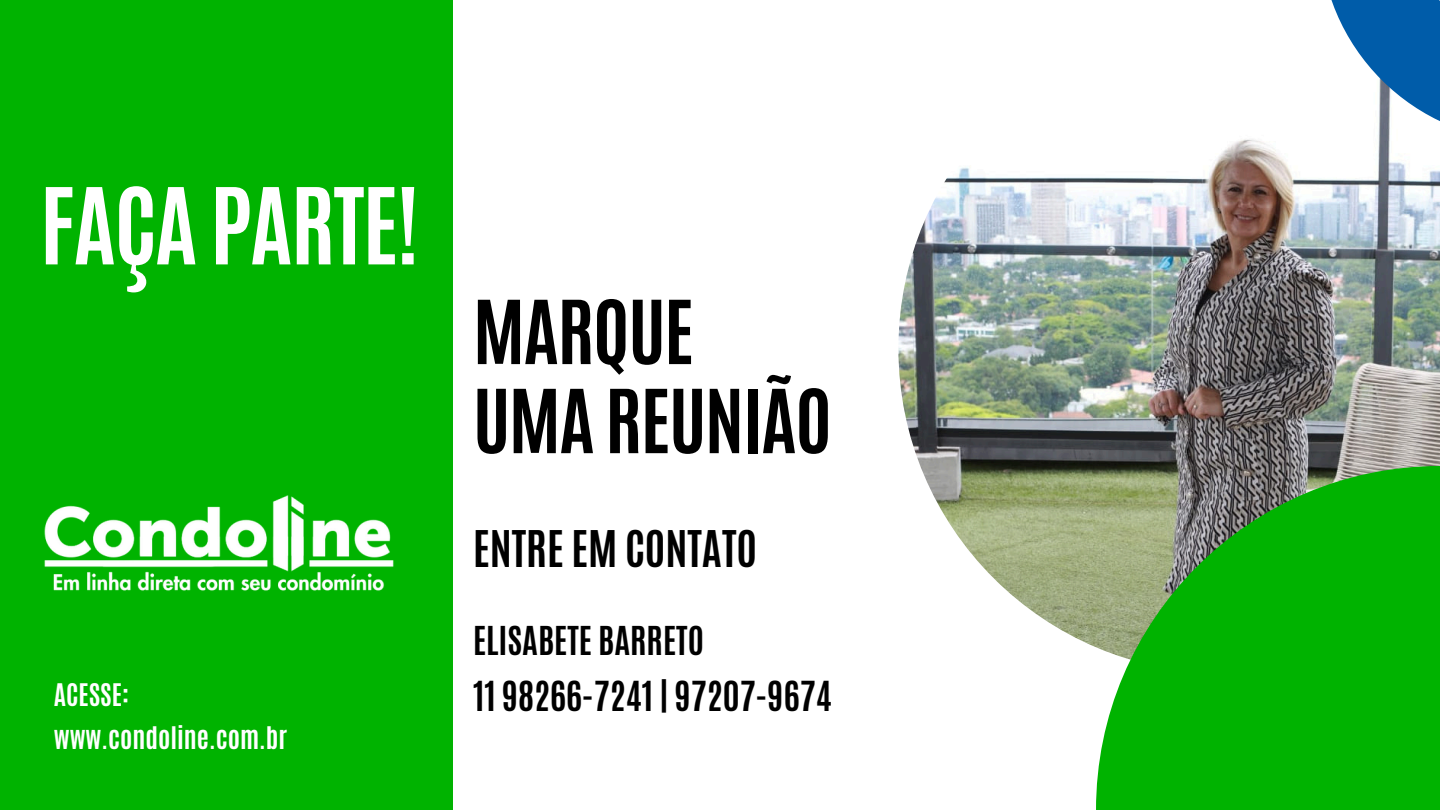
<style>
.page{position:relative;width:1440px;height:810px;background:#fff}
.page>*{position:absolute;margin:0;border:0;box-sizing:border-box;transform-origin:0 0}
.t1{font:700 90px "Antonio";letter-spacing:-.02em;color:#fff}
.t2{font:700 74.9px/89.1px "Antonio";letter-spacing:-.02em;color:#000}
.t3{font:700 42.2px "Antonio";color:#000}
.t4{font:700 34.5px "Antonio";color:#000}
.t5{font:700 33.3px "Antonio";color:#000}
.t6{font:700 26px "Antonio";color:#fff}
</style>
<div class="page">
<div style="left:0;top:0;width:453px;height:810px;background:#00b300"></div>
<img style="left:898px;top:139px;width:542px;height:508px">
<svg style="left:1096px;top:466px;width:344px;height:344px;background:#1fad1b"></svg>
<img style="left:44px;top:495px;width:350px;height:96px">
<svg style="left:1320px;top:0;width:120px;height:142px"></svg>
<h4 class="t1" style="left:40px;top:162px;width:381px">FAÇA PARTE!</h4>
<h3 class="t6" style="left:54px;top:677px;width:77px">ACESSE:</h3>
<p class="t6" style="left:54px;top:719px;width:235px">www.condoline.com.br</p>
<p class="t2" style="left:473px;top:288px;width:360px">MARQUE<br>UMA REUNIÃO</p>
<p class="t3" style="left:473px;top:518px;width:286px">ENTRE EM CONTATO</p>
<h2 class="t5" style="left:473px;top:617px;width:232px">ELISABETE BARRETO</h2>
<p class="t4" style="left:473px;top:671px;width:360px">11 98266-7241 | 97207-9674</p>
</div>
